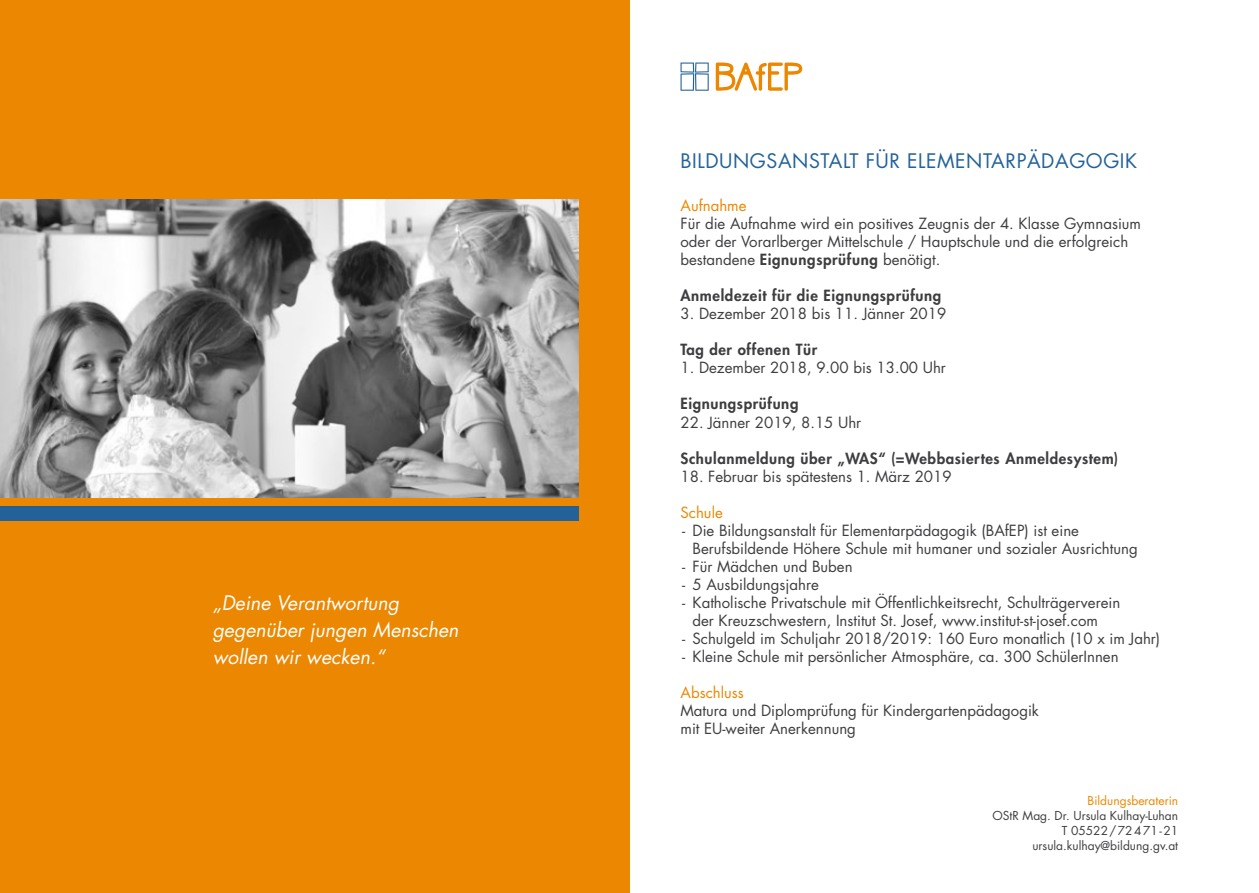
<style>
.page{position:relative;width:1259px;height:893px;background:#fff}
.page>*{position:absolute;margin:0;border:0;box-sizing:border-box;transform-origin:0 0}
.t1{font:italic 19.5px/27px "Futura LT";color:#fff}
.t2{font:19.5px "Futura LT";letter-spacing:.03em;color:#226298}
.t3{font:15px/18px "Futura LT";color:#3e3d40}
.t4{font:800 15px "Futura LT";letter-spacing:.04em;color:#3e3d40}
.t5{font:15px "Futura LT";color:#eb8700}
.t6{font:12px/15px "Futura LT";color:#3e3d40;text-align:right}
.t7{font:12px "Futura LT";color:#eb8700}
.s1{font-weight:800}
</style>
<div class="page">
<div style="left:0;top:0;width:629px;height:893px;background:#eb8700"></div>
<img style="left:0;top:200px;width:578px;height:297px">
<div style="left:0;top:506px;width:578px;height:15px;background:#226298"></div>
<svg style="left:680px;top:63px;width:28px;height:28px"></svg>
<svg style="left:716px;top:63px;width:86px;height:28px"></svg>
<h1 class="t1" style="left:213px;top:590px;width:247px">„Deine Verantwortung gegenüber jungen Menschen wollen wir wecken.“</h1>
<h1 class="t2" style="left:680px;top:149px;width:458px">BILDUNGSANSTALT FÜR ELEMENTARPÄDAGOGIK</h1>
<p class="t5" style="left:680px;top:196px;width:68px">Aufnahme</p>
<p class="t3" style="left:680px;top:215px;width:462px">Für die Aufnahme wird ein positives Zeugnis der 4. Klasse Gymnasium oder der Vorarlberger Mittelschule / Hauptschule und die erfolgreich bestandene <span class="s1">Eignungsprüfung</span> benötigt.</p>
<p class="t4" style="left:680px;top:286px;width:262px">Anmeldezeit für die Eignungsprüfung</p>
<p class="t3" style="left:680px;top:305px;width:267px">3. Dezember 2018 bis 11. Jänner 2019</p>
<p class="t4" style="left:680px;top:340px;width:138px">Tag der offenen Tür</p>
<p class="t3" style="left:680px;top:359px;width:267px">1. Dezember 2018, 9.00 bis 13.00 Uhr</p>
<p class="t4" style="left:680px;top:394px;width:119px">Eignungsprüfung</p>
<p class="t3" style="left:680px;top:413px;width:182px">22. Jänner 2019, 8.15 Uhr</p>
<p class="t4" style="left:680px;top:448px;width:439px">Schulanmeldung über „WAS“ (=Webbasiertes Anmeldesystem)</p>
<p class="t3" style="left:680px;top:467px;width:273px">18. Februar bis spätestens 1. März 2019</p>
<p class="t5" style="left:680px;top:502px;width:44px">Schule</p>
<p class="t3" style="left:692px;top:521px;width:447px;text-indent:-10px">- Die Bildungsanstalt für Elementarpädagogik (BAfEP) ist eine<br>Berufsbildende Höhere Schule mit humaner und sozialer Ausrichtung</p>
<p class="t3" style="left:682px;top:557px;width:172px">- Für Mädchen und Buben</p>
<p class="t3" style="left:682px;top:575px;width:138px">- 5 Ausbildungsjahre</p>
<p class="t3" style="left:692px;top:593px;width:429px;text-indent:-10px">- Katholische Privatschule mit Öffentlichkeitsrecht, Schulträgerverein der Kreuzschwestern, Institut St. Josef, www.institut-st-josef.com</p>
<p class="t3" style="left:682px;top:629px;width:480px">- Schulgeld im Schuljahr 2018/2019: 160 Euro monatlich (10 x im Jahr)</p>
<p class="t3" style="left:682px;top:647px;width:438px">- Kleine Schule mit persönlicher Atmosphäre, ca. 300 SchülerInnen</p>
<p class="t5" style="left:680px;top:682px;width:65px">Abschluss</p>
<p class="t3" style="left:680px;top:701px;width:360px">Matura und Diplomprüfung für Kindergartenpädagogik mit EU-weiter Anerkennung</p>
<p class="t7" style="left:1087px;top:792px;width:92px">Bildungsberaterin</p>
<p class="t6" style="left:992px;top:808px;width:187px">OStR Mag. Dr. Ursula Kulhay-Luhan<br>T 05522/72471-21 ursula.kulhay@bildung.gv.at</p>
</div>
